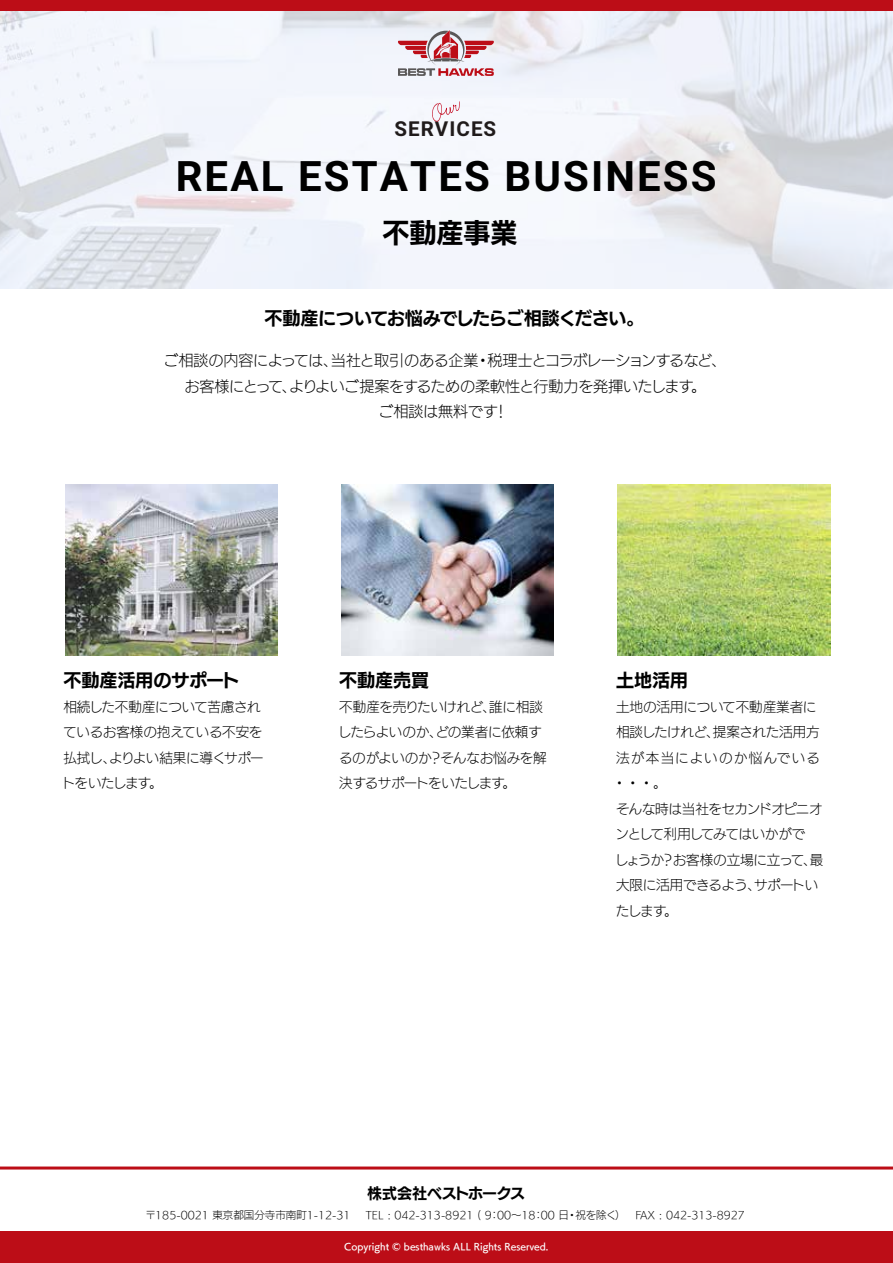
<style>
.page{position:relative;width:893px;height:1263px;background:#fff}
.page>*{position:absolute;margin:0;border:0;box-sizing:border-box;transform-origin:0 0}
.t1{font:700 42px "Roboto";letter-spacing:.05em;color:#000}
.t2{font:27px "UD Kakugo Large Pr 6 B";color:#000}
.t3{font:700 20.55px "Roboto";letter-spacing:.05em;color:#201b1b}
.t4{font:18px "UD Kakugo Large Pr 6 B";letter-spacing:-.04em;color:#000}
.t5{font:18px "UD Kakugo Large Pr 6 B";color:#000}
.t6{font:15px/25.5px "UD Kakugo Large Pr 6 L";letter-spacing:-.02em;color:#000;text-align:center}
.t7{font:15px "UD Kakugo Large Pr 6 B";letter-spacing:-.02em;color:#000}
.t8{font:13.5px/25.5px "UD Kakugo Large Pr 6 L";letter-spacing:-.02em;color:#000}
.t9{font:10.5px "UD Kakugo Large Pr 6 L";color:#000}
.t10{font:9px "UD Kakugo Large Pr 6 DB";color:#fff}
</style>
<div class="page">
<img style="left:0;top:11px;width:893px;height:277px">
<svg style="left:398px;top:30px;width:96px;height:46px"></svg>
<div style="left:0;top:0;width:893px;height:11px;background:#bc0d17"></div>
<svg style="left:432px;top:101px;width:28px;height:21px"></svg>
<img style="left:65px;top:484px;width:213px;height:171px">
<img style="left:341px;top:484px;width:213px;height:171px">
<img style="left:618px;top:484px;width:212px;height:171px">
<div style="left:0;top:1231px;width:893px;height:32px;background:#bc0d17"></div>
<hr style="left:0;top:1166px;width:893px;height:3px;background:#bc0d17">
<h3 class="t3" style="left:394px;top:114px;width:103px">SERVICES</h3>
<h1 class="t1" style="left:176px;top:147px;width:542px">REAL ESTATES BUSINESS</h1>
<h2 class="t2" style="left:383px;top:218px;width:136px">不動産事業</h2>
<h3 class="t4" style="left:265px;top:308px;width:381px">不動産についてお悩みでしたらご相談ください。</h3>
<p class="t6" style="left:164px;top:348px;width:564px">ご相談の内容によっては、当社と取引のある企業・税理士とコラボレーションするなど、お客様にとって、よりよいご提案をするための柔軟性と行動力を発揮いたします。<br>ご相談は無料です！</p>
<h3 class="t5" style="left:63px;top:670px;width:178px">不動産活用のサポート</h3>
<p class="t8" style="left:62px;top:694px;width:203px">相続した不動産について苦慮されているお客様の抱えている不安を払拭し、よりよい結果に導くサポートをいたします。</p>
<h3 class="t5" style="left:339px;top:670px;width:91px">不動産売買</h3>
<p class="t8" style="left:338px;top:694px;width:210px">不動産を売りたいけれど、誰に相談したらよいのか、どの業者に依頼するのがよいのか？そんなお悩みを解決するサポートをいたします。</p>
<h3 class="t5" style="left:616px;top:670px;width:73px">土地活用</h3>
<p class="t8" style="left:613px;top:694px;width:212px">土地の活用について不動産業者に相談したけれど、提案された活用方法が本当によいのか悩んでいる・・・。<br>そんな時は当社をセカンドオピニオンとして利用してみてはいかがで<br>しょうか？お客様の立場に立って、最大限に活用できるよう、サポートいたします。</p>
<p class="t7" style="left:367px;top:1185px;width:160px">株式会社ベストホークス</p>
<p class="t9" style="left:145px;top:1209px;width:207px">〒185-0021 東京都国分寺市南町1-12-31</p>
<p class="t9" style="left:365px;top:1209px;width:381px">TEL : 042-313-8921 ( 9：00～18：00 日・祝を除く） FAX : 042-313-8927</p>
<p class="t10" style="left:344px;top:1242px;width:206px">Copyright © besthawks ALL Rights Reserved.</p>
</div>
